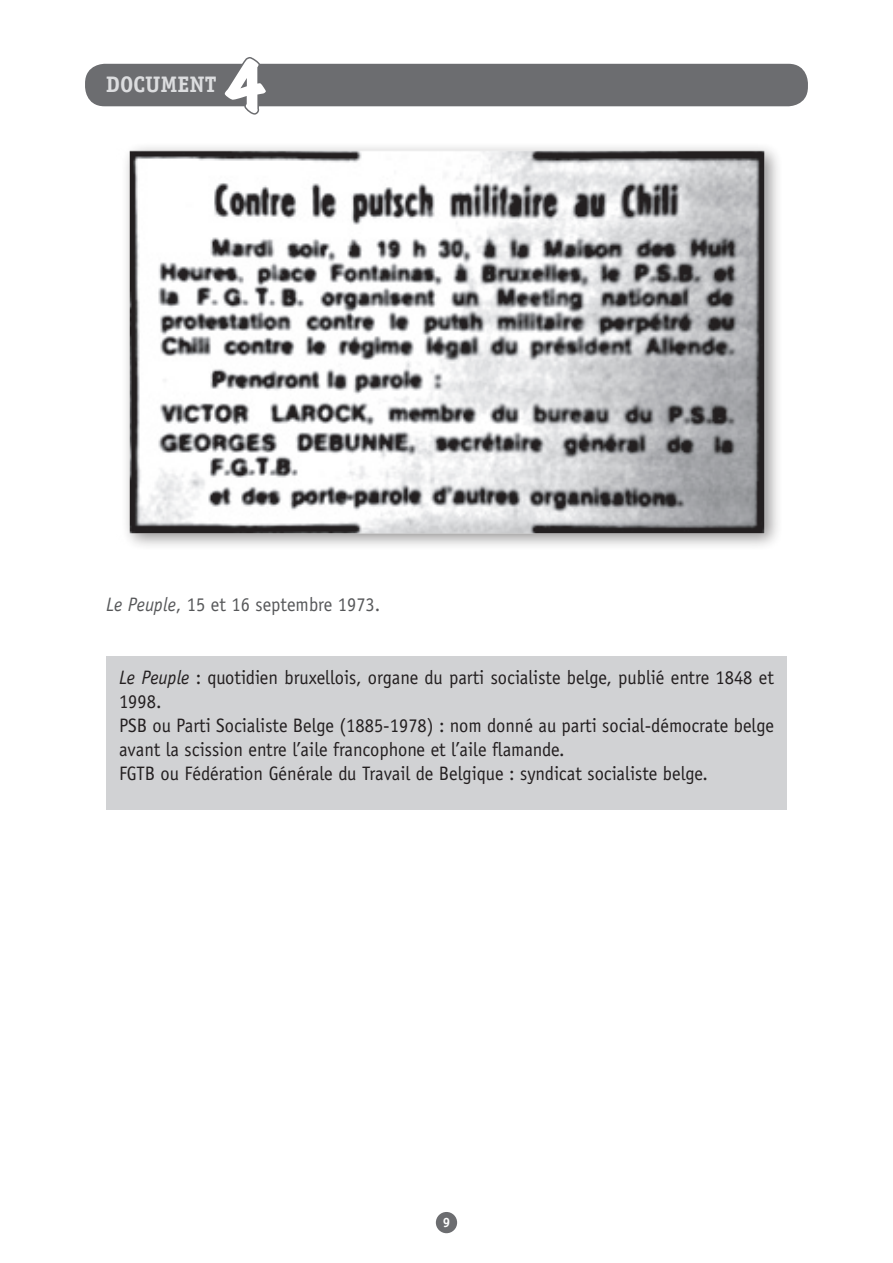
<style>
.page{position:relative;width:893px;height:1263px;background:#fff}
.page>*{position:absolute;margin:0;border:0;box-sizing:border-box;transform-origin:0 0}
.t1{font:expanded 60px "Marker Felt";color:#fff}
.t2{font:700 22.5px "Officina Serif";color:#dcdddf}
.Q_-_QUESTION{font:19.5px/24px "Officina Sans";color:#231f20;scale:.95 1}
.Q_-_QUESTION-2{font:19.5px "Officina Sans";color:#57585a;scale:.95 1}
.t3{font:700 13.5px "Officina Serif";color:#fff}
.s1{font-style:italic}
</style>
<div class="page">
<div style="left:436px;top:1212px;width:21px;height:21px;background:#6c6d70;border-radius:50%"></div>
<div style="left:85px;top:64px;width:723px;height:42px;background:#6c6d70;border-radius:20px"></div>
<svg style="left:222px;top:57px;width:47px;height:58px"></svg>
<div style="left:106px;top:656px;width:681px;height:153px;background:#d1d2d4"></div>
<div style="left:120px;top:141px;width:663px;height:410px;background:#f8f8f8"></div>
<img style="left:127px;top:149px;width:650px;height:396px">
<p class="t2" style="left:106px;top:71px;width:112px">DOCUMENT</p>
<p class="t1" style="left:225px;top:39px;width:40px">4</p>
<p class="Q_-_QUESTION-2" style="left:106px;top:593px;width:290px"><span class="s1">Le Peuple</span>, 15 et 16 septembre 1973.</p>
<p class="Q_-_QUESTION" style="left:119px;top:665px;width:691px"><span class="s1">Le Peuple</span> : quotidien bruxellois, organe du parti socialiste belge, publié entre 1848 et<br>1998.</p>
<p class="Q_-_QUESTION" style="left:119px;top:713px;width:691px">PSB ou Parti Socialiste Belge (1885-1978) : nom donné au parti social-démocrate belge avant la scission entre l’aile francophone et l’aile flamande.</p>
<p class="Q_-_QUESTION" style="left:119px;top:761px;width:621px">FGTB ou Fédération Générale du Travail de Belgique : syndicat socialiste belge.</p>
<p class="t3" style="left:443px;top:1214px;width:9px">9</p>
</div>
